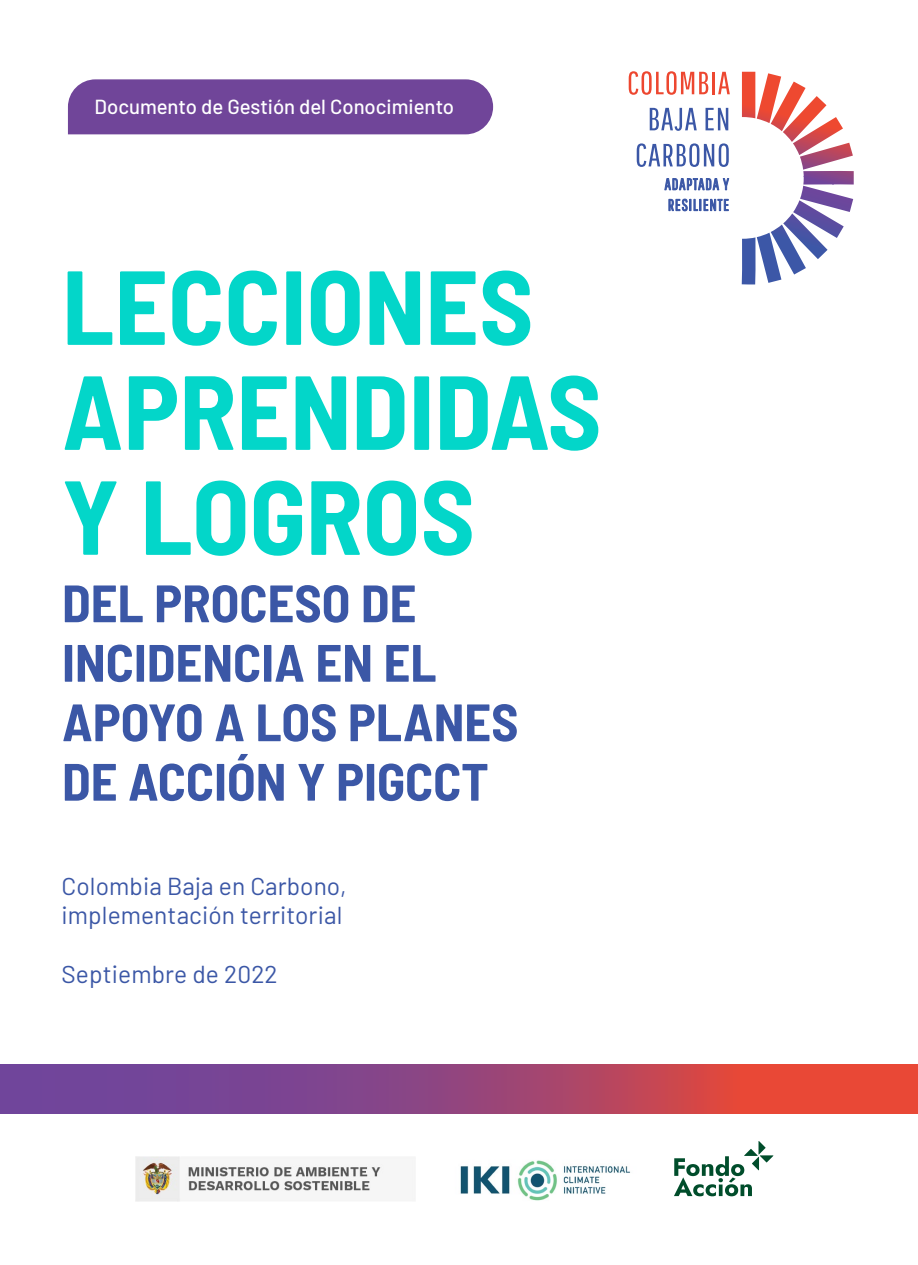
<style>
.page{position:relative;width:918px;height:1265px;background:#fff}
.page>*{position:absolute;margin:0;border:0;box-sizing:border-box;transform-origin:0 0}
.t1{font:700 semi-condensed 105px/105px "Barlow";color:#03d6c9}
.t2{font:700 semi-condensed 52.5px/59.5px "Barlow";color:#3b57a6}
.t3{font:24.5px/29.4px "Barlow";letter-spacing:.005em;color:#3b57a6}
.t4{font:500 20.3px "Barlow";color:#fff}
</style>
<div class="page">
<div style="left:68px;top:79px;width:425px;height:55px;background:#704599"></div>
<img style="left:136px;top:1156px;width:279px;height:45px">
<svg style="left:674px;top:1141px;width:99px;height:55px"></svg>
<img style="left:460px;top:1160px;width:170px;height:41px">
<svg style="left:742px;top:72px;width:111px;height:212px"></svg>
<svg style="left:629px;top:71px;width:79px;height:24px"></svg>
<hr style="left:712px;top:72px;width:3px;height:22px;background:#ed4730">
<svg style="left:718px;top:72px;width:12px;height:22px"></svg>
<svg style="left:650px;top:108px;width:47px;height:23px"></svg>
<svg style="left:705px;top:108px;width:23px;height:22px"></svg>
<svg style="left:637px;top:143px;width:92px;height:24px"></svg>
<svg style="left:664px;top:178px;width:65px;height:12px"></svg>
<svg style="left:669px;top:199px;width:59px;height:12px"></svg>
<svg style="left:0;top:1064px;width:918px;height:50px;background:#a24570"></svg>
<p class="t4" style="left:95px;top:92px;width:361px">Documento de Gestión del Conocimiento</p>
<h1 class="t1" style="left:62px;top:252px;width:541px">LECCIONES<br>APRENDIDAS<br>Y LOGROS</h1>
<h2 class="t2" style="left:62px;top:572px;width:458px">DEL PROCESO DE<br>INCIDENCIA EN EL<br>APOYO A LOS PLANES<br>DE ACCIÓN Y PIGCCT</h2>
<p class="t3" style="left:62px;top:870px;width:287px">Colombia Baja en Carbono, implementación territorial</p>
<p class="t3" style="left:62px;top:958px;width:218px">Septiembre de 2022</p>
</div>
